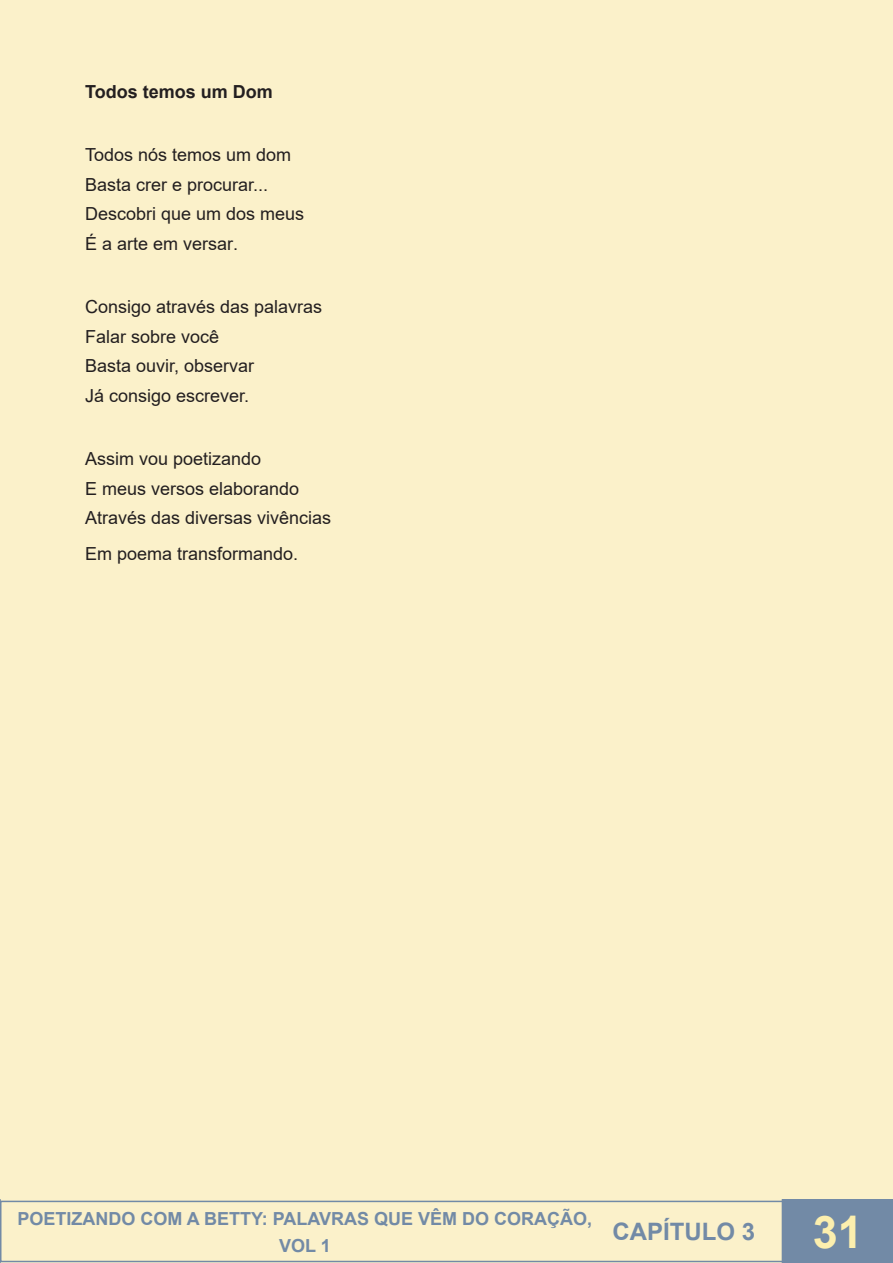
<style>
.page{position:relative;width:893px;height:1263px;background:#fbf1ca}
.page>*{position:absolute;margin:0;border:0;box-sizing:border-box;transform-origin:0 0}
.t1{font:700 45px "Arial";color:#fcefae}
.t2{font:700 24px "Arial";color:#728aa6}
.t3{font:18px "Arial";color:#231f20}
.t4{font:700 18px/27px "Arial";color:#728aa6;text-align:center}
.t5{font:700 18px "Arial";color:#231f20}
</style>
<div class="page">
<div style="left:0;top:1201px;width:784px;height:61px;border:2px solid #728aa6"></div>
<svg style="left:0;top:1199px;width:1px;height:64px"></svg>
<div style="left:782px;top:1200px;width:111px;height:63px;background:#728aa6"></div>
<div style="left:782px;top:1199px;width:111px;height:64px;border:2px solid #728aa6"></div>
<p class="t5" style="left:85px;top:79px;width:189px">Todos temos um Dom</p>
<p class="t3" style="left:85px;top:143px;width:208px">Todos nós temos um dom</p>
<p class="t3" style="left:85px;top:172px;width:185px">Basta crer e procurar...</p>
<p class="t3" style="left:85px;top:202px;width:221px">Descobri que um dos meus</p>
<p class="t3" style="left:85px;top:231px;width:155px">É a arte em versar.</p>
<p class="t3" style="left:85px;top:294px;width:239px">Consigo através das palavras</p>
<p class="t3" style="left:85px;top:324px;width:136px">Falar sobre você</p>
<p class="t3" style="left:85px;top:353px;width:171px">Basta ouvir, observar</p>
<p class="t3" style="left:85px;top:383px;width:166px">Já consigo escrever.</p>
<p class="t3" style="left:85px;top:446px;width:178px">Assim vou poetizando</p>
<p class="t3" style="left:85px;top:476px;width:216px">E meus versos elaborando</p>
<p class="t3" style="left:85px;top:505px;width:248px">Através das diversas vivências</p>
<p class="t3" style="left:85px;top:541px;width:215px">Em poema transformando.</p>
<p class="t4" style="left:18px;top:1205px;width:576px">POETIZANDO COM A BETTY: PALAVRAS QUE VÊM DO CORAÇÃO,<br>VOL 1</p>
<h2 class="t2" style="left:612px;top:1215px;width:144px">CAPÍTULO 3</h2>
<h1 class="t1" style="left:813px;top:1200px;width:52px">31</h1>
</div>
